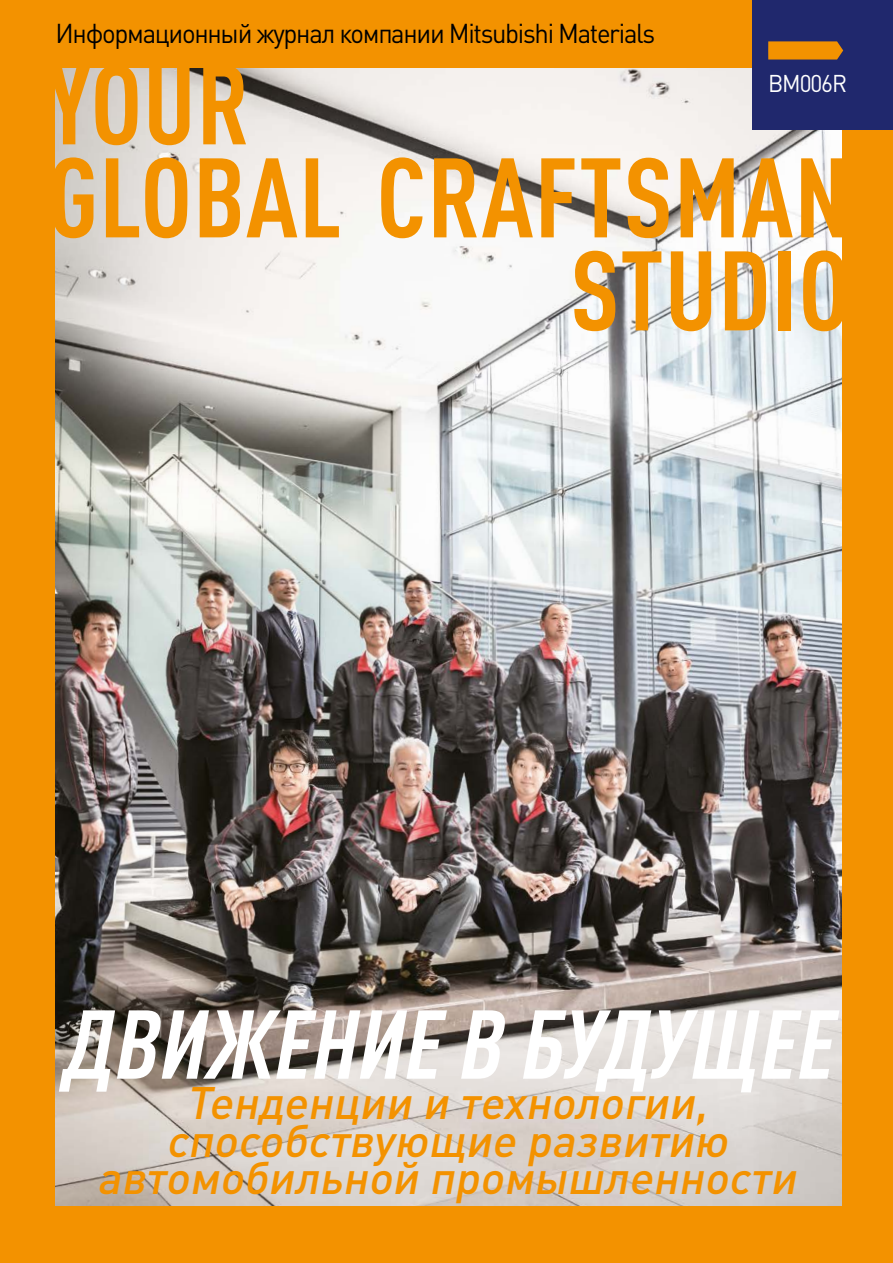
<style>
.page{position:relative;width:893px;height:1263px;background:#f39200}
.page>*{position:absolute;margin:0;border:0;box-sizing:border-box;transform-origin:0 0}
.MAIN_Head__72pt_Bold{font:700 condensed 111px "DIN Pro";letter-spacing:.01em;color:#f39200}
.t1{font:italic 700 condensed 96px "DIN Pro";color:#fff}
.t2{font:italic 500 45px/37.5px "DIN Pro";color:#f39200;text-align:center}
.Text_Headline__18pt{font:27px "DIN Pro";letter-spacing:-.05em;color:#000;scale:.95 1}
.MAIN_Register___Inde{font:24px "DIN Pro";letter-spacing:-.05em;color:#fff;scale:.95 1}
</style>
<div class="page">
<img style="left:56px;top:68px;width:786px;height:1137px">
<div style="left:753px;top:0;width:140px;height:129px;background:#20286d"></div>
<svg style="left:768px;top:41px;width:75px;height:19px"></svg>
<p class="Text_Headline__18pt" style="left:56px;top:12px;width:633px">Информационный журнал компании Mitsubishi Materials</p>
<p class="MAIN_Head__72pt_Bold" style="left:48px;top:21px;width:204px">YOUR</p>
<p class="MAIN_Head__72pt_Bold" style="left:48px;top:114px;width:804px">GLOBAL CRAFTSMAN</p>
<p class="MAIN_Head__72pt_Bold" style="left:570px;top:207px;width:281px">STUDIO</p>
<p class="MAIN_Register___Inde" style="left:768px;top:64px;width:84px">BM006R</p>
<p class="t1" style="left:60px;top:972px;width:795px">ДВИЖЕНИЕВ БУДУЩЕЕ</p>
<p class="t2" style="left:97px;top:1079px;width:712px">Тенденции и технологии, способствующие развитию автомобильной промышленности</p>
</div>
